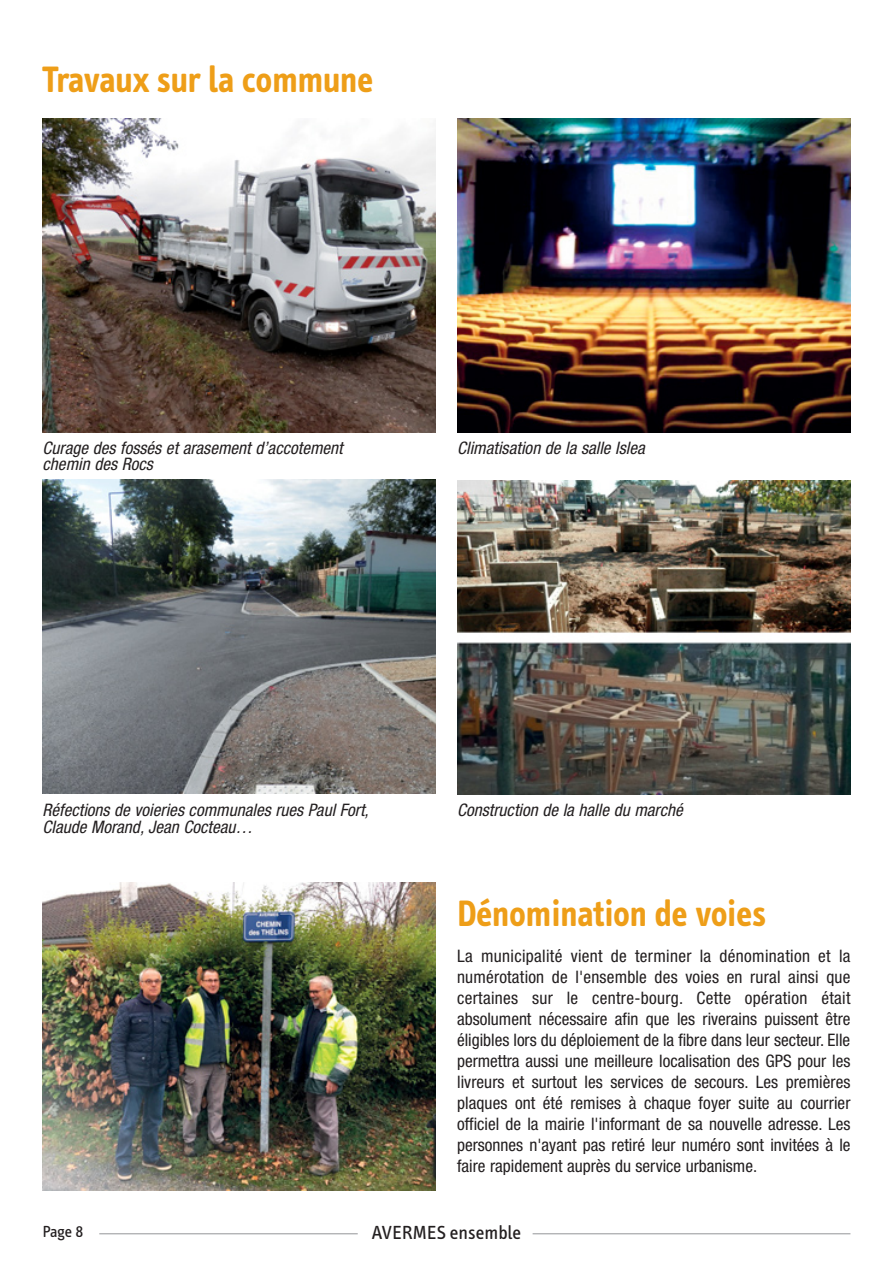
<style>
.page{position:relative;width:893px;height:1263px;background:#fff}
.page>*{position:absolute;margin:0;border:0;box-sizing:border-box;transform-origin:0 0}
.t1{font:700 37.5px "Info Text";color:#ee9e18;scale:.95 1}
.t2{font:19.5px "Info Text";color:#231f20}
.t3{font:condensed 17.25px/21px "Helvetica Neue";color:#231f20;text-align:justify}
.t4{font:italic condensed 17.25px/16.5px "Helvetica Neue";letter-spacing:.005em;color:#231f20}
.t5{font:16.5px "Info Text";color:#231f20}
</style>
<div class="page">
<hr style="left:99px;top:1233px;width:259px;height:1px;background:#939598">
<hr style="left:533px;top:1233px;width:317px;height:1px;background:#939598">
<img style="left:43px;top:119px;width:393px;height:314px">
<img style="left:457px;top:119px;width:393px;height:314px">
<img style="left:43px;top:480px;width:393px;height:314px">
<img style="left:457px;top:480px;width:393px;height:314px">
<img style="left:43px;top:882px;width:393px;height:309px">
<h1 class="t1" style="left:43px;top:66px;width:350px">Travaux sur la commune</h1>
<p class="t4" style="left:43px;top:441px;width:302px">Curage des fossés et arasement d’accotement chemin des Rocs</p>
<p class="t4" style="left:457px;top:441px;width:192px">Climatisation de la salle Islea</p>
<p class="t4" style="left:43px;top:803px;width:331px">Réfections de voieries communales rues Paul Fort,<br>Claude Morand,Jean Cocteau…</p>
<p class="t4" style="left:457px;top:803px;width:230px">Construction de la halle du marché</p>
<h1 class="t1" style="left:457px;top:899px;width:326px">Dénomination de voies</h1>
<p class="t3" style="left:457px;top:947px;width:395px">La municipalité vient de terminer la dénomination et la numérotation de l'ensemble des voies en rural ainsi que certaines sur le centre-bourg. Cette opération était absolument nécessaire afin que les riverains puissent être éligibles lors du déploiement de la fibre dans leur secteur. Elle permettra aussi une meilleure localisation des GPS pour les livreurs et surtout les services de secours. Les premières plaques ont été remises à chaque foyer suite au courrier officiel de la mairie l'informant de sa nouvelle adresse. Les personnes n'ayant pas retiré leur numéro sont invitées à le faire rapidement auprès du service urbanisme.</p>
<p class="t5" style="left:43px;top:1225px;width:42px">Page 8</p>
<p class="t2" style="left:372px;top:1225px;width:151px">AVERMES ensemble</p>
</div>
